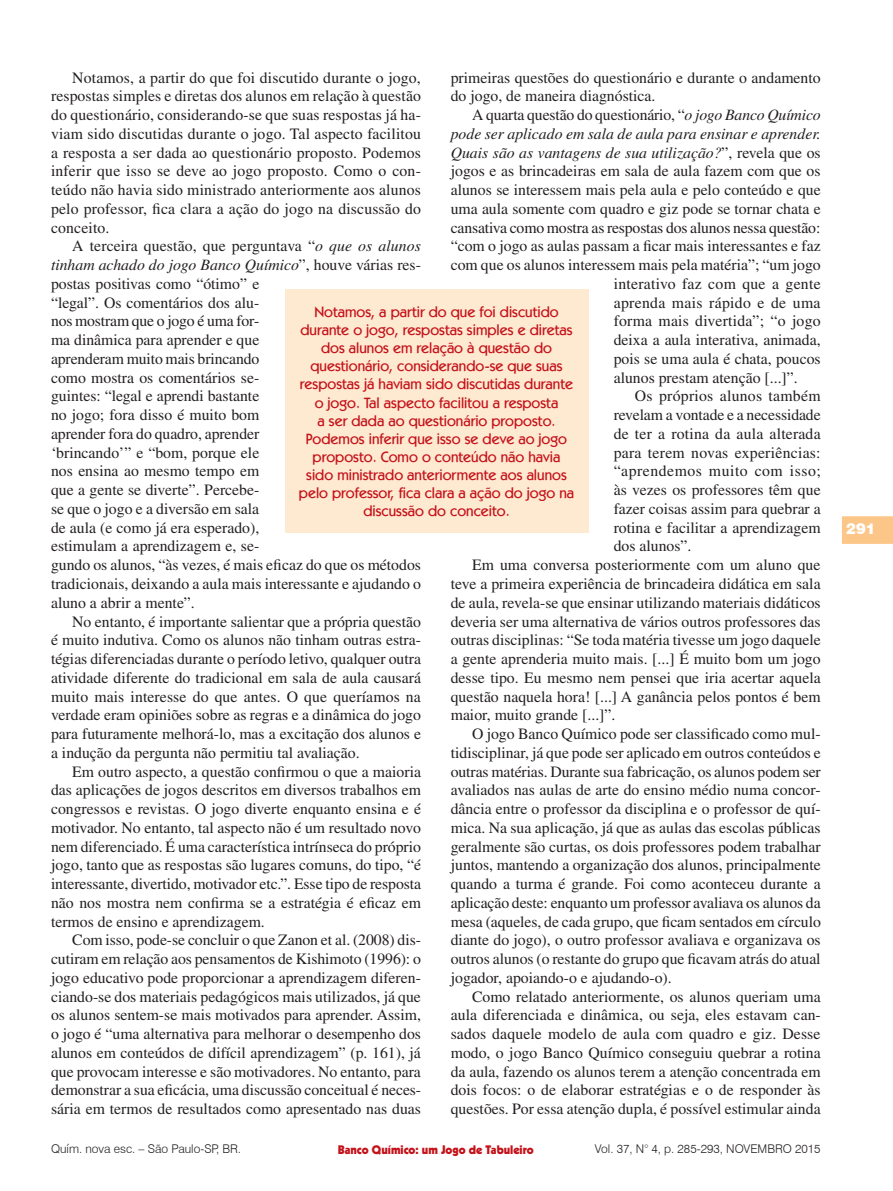
<style>
.page{position:relative;width:893px;height:1191px;background:#fff}
.page>*{position:absolute;margin:0;border:0;box-sizing:border-box;transform-origin:0 0}
.t1{font:15.75px/18.8px "Times";color:#231f20;text-align:justify}
.t2{font:italic 15.75px "Times";color:#231f20}
.t3{font:15.75px "Times";letter-spacing:.02em;color:#231f20}
.Olho{font:500 15px/18px "Kabel IT Cby BT";color:#c4121a;text-align:center}
.t4{font:900 15px "Swiss 721 BT";color:#fff}
.t5{font:300 12px "Swiss 721 BT";color:#231f20}
.t6{font:900 12px "Kabel";color:#c4121a}
.s1{font-style:italic}
.s2{font-style:normal}
</style>
<div class="page">
<svg style="left:842px;top:516px;width:51px;height:28px"></svg>
<div style="left:285px;top:289px;width:303px;height:244px;background:#fee9d1"></div>
<p class="t1" style="left:51px;top:68px;width:371px;text-indent:21px">Notamos, a partir do que foi discutido durante o jogo, respostas simples e diretas dos alunos em relação à questão do questionário, considerando-se que suas respostas já ha&shy;viam sido discutidas durante o jogo. Tal aspecto facilitou a resposta a ser dada ao questionário proposto. Podemos inferir que isso se deve ao jogo proposto. Como o con&shy;teúdo não havia sido ministrado anteriormente aos alunos pelo professor, fica clara a ação do jogo na discussão do conceito.</p>
<p class="t1" style="left:51px;top:237px;width:372px;text-align:left;text-indent:21px">A terceira questão, que perguntava “<span class="s1">o que os alunos tinham achado do jogo Banco Químico</span>”, houve várias res&shy;postas positivas como “ótimo” e<br>“legal”. Os comentários dos alu-<br>nos mostram que o jogo é uma for-<br>ma dinâmica para aprender e que<br>aprenderam muito mais brincando<br>como mostra os comentários se-<br>guintes: “legal e aprendi bastante<br>no jogo; fora disso é muito bom<br>aprender fora do quadro, aprender<br>‘brincando’” e “bom, porque ele<br>nos ensina ao mesmo tempo em<br>que a gente se diverte”. Percebe-<br>se que o jogo e a diversão em sala<br>de aula (e como já era esperado),<br>estimulam a aprendizagem e, se-<br>gundo os alunos, “às vezes, é mais eficaz do que os métodos tradicionais, deixando a aula mais interessante e ajudando o aluno a abrir a mente”.</p>
<p class="t1" style="left:51px;top:612px;width:371px;text-indent:21px">No entanto, é importante salientar que a própria questão é muito indutiva. Como os alunos não tinham outras estra&shy;tégias diferenciadas durante o período letivo, qualquer outra atividade diferente do tradicional em sala de aula causará muito mais interesse do que antes. O que queríamos na verdade eram opiniões sobre as regras e a dinâmica do jogo para futuramente melhorá-lo, mas a excitação dos alunos e a indução da pergunta não permitiu tal avaliação.</p>
<p class="t1" style="left:51px;top:762px;width:372px;text-indent:21px">Em outro aspecto, a questão confirmou o que a maioria das aplicações de jogos descritos em diversos trabalhos em congressos e revistas. O jogo diverte enquanto ensina e é motivador. No entanto, tal aspecto não é um resultado novo nem diferenciado. É uma característica intrínseca do próprio jogo, tanto que as respostas são lugares comuns, do tipo, “é interessante, divertido, motivador etc.”. Esse tipo de resposta não nos mostra nem confirma se a estratégia é eficaz em termos de ensino e aprendizagem.</p>
<p class="t1" style="left:51px;top:930px;width:371px;text-indent:21px">Com isso, pode-se concluir o que Zanon et al. (2008) dis&shy;cutiram em relação aos pensamentos de Kishimoto (1996): o jogo educativo pode proporcionar a aprendizagem diferen&shy;ciando-se dos materiais pedagógicos mais utilizados, já que os alunos sentem-se mais motivados para aprender. Assim, o jogo é “uma alternativa para melhorar o desempenho dos alunos em conteúdos de difícil aprendizagem” (p. 161), já que provocam interesse e são motivadores. No entanto, para demonstrar a sua eficácia, uma discussão conceitual é neces&shy;sária em termos de resultados como apresentado nas duas</p>
<p class="t1" style="left:451px;top:68px;width:371px">primeiras questões do questionário e durante o andamento do jogo, de maneira diagnóstica.</p>
<p class="t1" style="left:472px;top:105px;width:350px">A quarta questão do questionário, “<span class="s1">o jogo Banco Químico</span></p>
<p class="t2" style="left:451px;top:125px;width:371px">pode ser aplicado em sala de aula para ensinar e aprender.</p>
<p class="t2" style="left:451px;top:144px;width:371px">Quais são as vantagens de sua utilização?<span class="s2">”, revela que os</span></p>
<p class="t1" style="left:451px;top:162px;width:371px">jogos e as brincadeiras em sala de aula fazem com que os</p>
<p class="t1" style="left:451px;top:180px;width:371px">alunos se interessem mais pela aula e pelo conteúdo e que</p>
<p class="t1" style="left:451px;top:199px;width:371px">uma aula somente com quadro e giz pode se tornar chata e</p>
<p class="t1" style="left:451px;top:218px;width:371px">cansativa como mostra as respostas dos alunos nessa questão:</p>
<p class="t1" style="left:451px;top:237px;width:371px">“com o jogo as aulas passam a ficar mais interessantes e faz</p>
<p class="t1" style="left:451px;top:255px;width:371px">com que os alunos interessem mais pela matéria”; “um jogo</p>
<p class="t1" style="left:614px;top:274px;width:209px">interativo faz com que a gente</p>
<p class="t3" style="left:614px;top:293px;width:208px">aprenda mais rápido e de uma</p>
<p class="t1" style="left:614px;top:312px;width:208px">forma mais divertida”; “o jogo</p>
<p class="t1" style="left:614px;top:330px;width:209px">deixa a aula interativa, animada,</p>
<p class="t1" style="left:614px;top:349px;width:209px">pois se uma aula é chata, poucos</p>
<p class="t1" style="left:614px;top:368px;width:186px">alunos prestam atenção [...]”.</p>
<p class="t1" style="left:614px;top:387px;width:209px;text-indent:21px">Os próprios alunos também revelam a vontade e a necessidade de ter a rotina da aula alterada para terem novas experiências: “aprendemos muito com isso; às vezes os professores têm que fazer coisas assim para quebrar a rotina e facilitar a aprendizagem dos alunos”.</p>
<p class="t1" style="left:451px;top:555px;width:372px;text-indent:21px">Em uma conversa posteriormente com um aluno que teve a primeira experiência de brincadeira didática em sala de aula, revela-se que ensinar utilizando materiais didáticos deveria ser uma alternativa de vários outros professores das outras disciplinas: “Se toda matéria tivesse um jogo daquele a gente aprenderia muito mais. [...] É muito bom um jogo desse tipo. Eu mesmo nem pensei que iria acertar aquela questão naquela hora! [...] A ganância pelos pontos é bem maior, muito grande [...]”.</p>
<p class="t1" style="left:451px;top:724px;width:372px;text-indent:21px">O jogo Banco Químico pode ser classificado como mul&shy;tidisciplinar, já que pode ser aplicado em outros conteúdos e outras matérias. Durante sua fabricação, os alunos podem ser avaliados nas aulas de arte do ensino médio numa concor&shy;dância entre o professor da disciplina e o professor de quí&shy;mica. Na sua aplicação, já que as aulas das escolas públicas geralmente são curtas, os dois professores podem trabalhar juntos, mantendo a organização dos alunos, principalmente quando a turma é grande. Foi como aconteceu durante a aplicação deste: enquanto um professor avaliava os alunos da mesa (aqueles, de cada grupo, que ficam sentados em círculo diante do jogo), o outro professor avaliava e organizava os outros alunos (o restante do grupo que ficavam atrás do atual jogador, apoiando-o e ajudando-o).</p>
<p class="t1" style="left:451px;top:987px;width:371px;text-indent:21px">Como relatado anteriormente, os alunos queriam uma aula diferenciada e dinâmica, ou seja, eles estavam can&shy;sados daquele modelo de aula com quadro e giz. Desse modo, o jogo Banco Químico conseguiu quebrar a rotina da aula, fazendo os alunos terem a atenção concentrada em dois focos: o de elaborar estratégias e o de responder às questões. Por essa atenção dupla, é possível estimular ainda</p>
<p class="Olho" style="left:299px;top:303px;width:277px">Notamos, a partir do que foi discutido durante o jogo, respostas simples e diretas dos alunos em relação à questão do questionário, considerando-se que suas respostas já haviam sido discutidas durante o jogo. Tal aspecto facilitou a resposta<br>a ser dada ao questionário proposto.<br>Podemos inferir que isso se deve ao jogo proposto. Como o conteúdo não havia sido ministrado anteriormente aos alunos pelo professor, fica clara a ação do jogo na discussão do conceito.</p>
<p class="t5" style="left:51px;top:1141px;width:192px">Quím. nova esc. – São Paulo-SP, BR.</p>
<p class="t5" style="left:595px;top:1141px;width:227px">Vol. 37, N° 4, p. 285-293, NOVEMBRO 2015</p>
<p class="t6" style="left:338px;top:1141px;width:197px">Banco Químico: um Jogo de Tabuleiro</p>
<p class="t4" style="left:846px;top:519px;width:31px">291</p>
</div>
